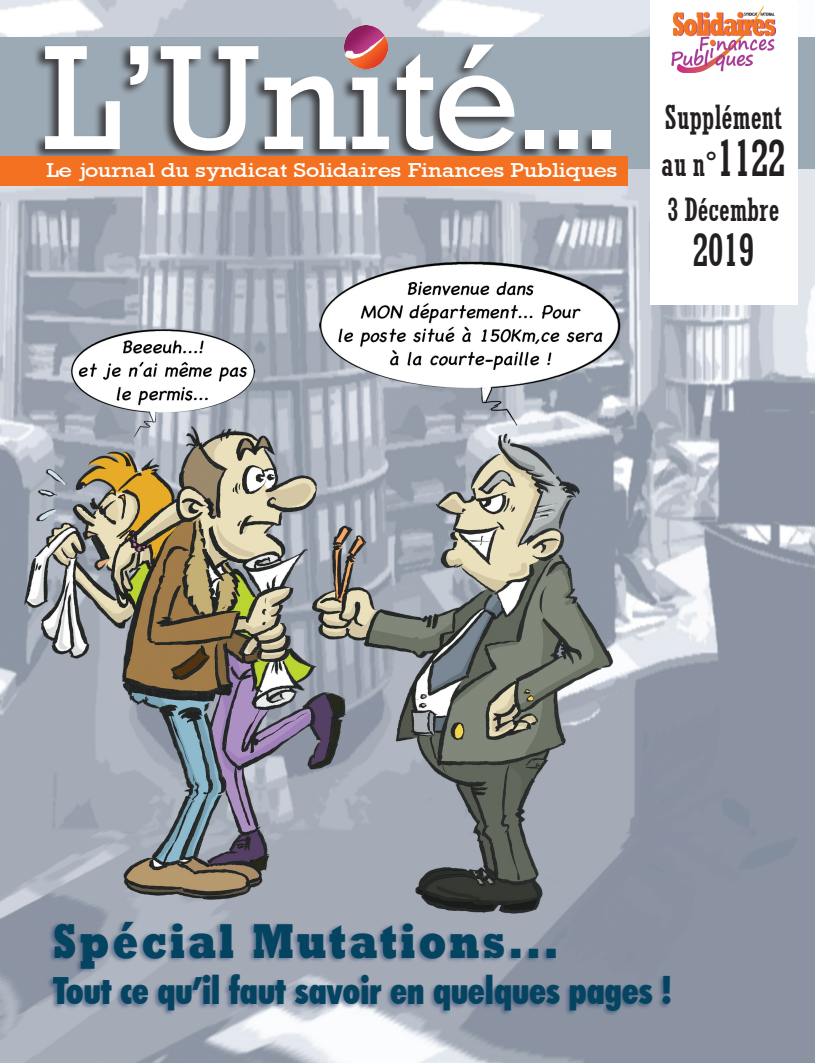
<style>
.page{position:relative;width:815px;height:1063px;background:#fff}
.page>*{position:absolute;margin:0;border:0;box-sizing:border-box;transform-origin:0 0}
.t1{font:150px "Astute SSK";color:#fff}
.t2{font:800 49.25px "Astute Black S Si";letter-spacing:.07em;color:#054461;scale:.77 1}
.t3{font:43.75px "Astute Cond SSK";color:#231f20}
.t4{font:900 condensed 37.5px "Futura BT";color:#054461;scale:.93 1}
.t5{font:32.5px/47.2px "Astute Cond SSK";color:#231f20}
.t6{font:31.25px "Astute Cond SSK";color:#231f20}
.t7{font:20.25px "Astute SSK";color:#fff;scale:1.18 1}
.s1{font-size:48.75px}
</style>
<div class="page">
<img style="left:1px;top:0;width:814px;height:1063px">
<div style="left:0;top:37px;width:815px;height:132px;background:#9caab5"></div>
<div style="left:33px;top:42px;width:579px;height:120px;background:#231f20;opacity:.77"></div>
<img style="left:345px;top:25px;width:43px;height:43px">
<div style="left:0;top:156px;width:627px;height:29px;background:#f37121"></div>
<div style="left:650px;top:0;width:147px;height:305px;background:#fff"></div>
<img style="left:671px;top:6px;width:105px;height:66px">
<div style="left:46px;top:920px;width:625px;height:96px;background:#163666;opacity:.45"></div>
<h1 class="t1" style="left:41px;top:10px;width:579px">L’Unité...</h1>
<p class="t7" style="left:46px;top:158px;width:486px">Le journal du syndicat Solidaires Finances Publiques</p>
<h3 class="t5" style="left:662px;top:94px;width:125px">Supplément au n°<span class="s1">1122</span></h3>
<h3 class="t6" style="left:668px;top:192px;width:113px">3 Décembre</h3>
<h3 class="t3" style="left:693px;top:225px;width:63px">2019</h3>
<h2 class="t2" style="left:53px;top:910px;width:658px">Spécial Mutations...</h2>
<h3 class="t4" style="left:53px;top:968px;width:667px">Tout ce qu’il faut savoir en quelques pages !</h3>
</div>
